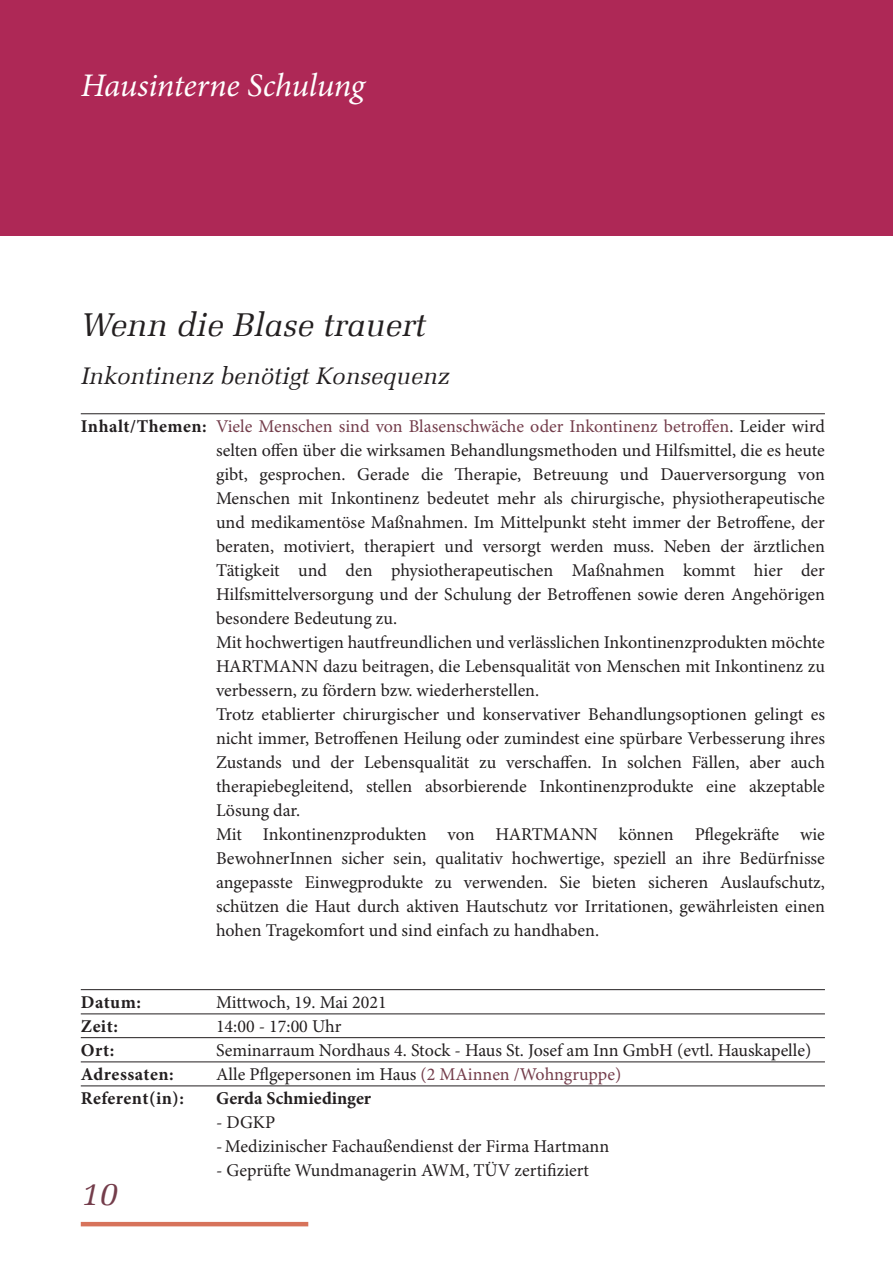
<style>
.page{position:relative;width:893px;height:1263px;background:#fff}
.page>*{position:absolute;margin:0;border:0;box-sizing:border-box;transform-origin:0 0}
.t1{font:italic 33px "Minion Pro";letter-spacing:-.01em;color:#fff}
.t2{font:italic 33px "Melior LT";color:#231f20}
.t3{font:italic 33px "Melior LT";color:#743d4b}
.t4{font:italic 24px "Melior LT";color:#231f20}
.t5{font:18px/24px "Minion Pro";color:#231f20}
.t6{font:700 18px/24px "Minion Pro";letter-spacing:.025em;color:#231f20}
.s1{color:#743d4b}
.s2{font-weight:700}
</style>
<div class="page">
<hr style="left:81px;top:413px;width:744px;height:1px;background:#231f20">
<hr style="left:81px;top:989px;width:744px;height:1px;background:#231f20">
<hr style="left:81px;top:1037px;width:744px;height:1px;background:#231f20">
<hr style="left:81px;top:1013px;width:744px;height:1px;background:#231f20">
<hr style="left:81px;top:1061px;width:744px;height:1px;background:#231f20">
<hr style="left:81px;top:1085px;width:744px;height:1px;background:#231f20">
<div style="left:0;top:0;width:893px;height:236px;background:#ae2856"></div>
<hr style="left:81px;top:1222px;width:227px;height:4px;background:#d7735b">
<h1 class="t1" style="left:81px;top:72px;width:286px">Hausinterne Schulung</h1>
<h1 class="t2" style="left:81px;top:311px;width:346px">Wenn die Blase trauert</h1>
<h2 class="t4" style="left:81px;top:366px;width:370px">Inkontinenz benötigt Konsequenz</h2>
<p class="t6" style="left:81px;top:416px;width:128px">Inhalt/Themen:</p>
<p class="t5" style="left:216px;top:416px;width:610px"><span class="s1">Viele Menschen sind von Blasenschwäche oder Inkontinenz betroffen</span>. Leider wird selten offen über die wirksamen Behandlungsmethoden und Hilfsmittel, die es heute gibt, gesprochen. Gerade die Therapie, Betreuung und Dauerversorgung von Menschen mit Inkontinenz bedeutet mehr als chirurgische, physiotherapeutische und medikamentöse Maßnahmen. Im Mittelpunkt steht immer der Betroffene, der beraten, motiviert, therapiert und versorgt werden muss. Neben der ärztlichen Tätigkeit und den physiotherapeutischen Maßnahmen kommt hier der Hilfsmittelversorgung und der Schulung der Betroffenen sowie deren Angehörigen besondere Bedeutung zu.<br>Mit hochwertigen hautfreundlichen und verlässlichen Inkontinenzprodukten möchte HARTMANN dazu beitragen, die Lebensqualität von Menschen mit Inkontinenz zu verbessern, zu fördern bzw. wiederherstellen.<br>Trotz etablierter chirurgischer und konservativer Behandlungsoptionen gelingt es nicht immer, Betroffenen Heilung oder zumindest eine spürbare Verbesserung ihres Zustands und der Lebensqualität zu verschaffen. In solchen Fällen, aber auch therapiebegleitend, stellen absorbierende Inkontinenzprodukte eine akzeptable Lösung dar.<br>Mit Inkontinenzprodukten von HARTMANN können Pflegekräfte wie BewohnerInnen sicher sein, qualitativ hochwertige, speziell an ihre Bedürfnisse angepasste Einwegprodukte zu verwenden. Sie bieten sicheren Auslaufschutz, schützen die Haut durch aktiven Hautschutz vor Irritationen, gewährleisten einen hohen Tragekomfort und sind einfach zu handhaben.</p>
<p class="t6" style="left:81px;top:992px;width:62px">Datum:</p>
<p class="t6" style="left:81px;top:1040px;width:35px">Ort:</p>
<p class="t6" style="left:81px;top:1016px;width:39px">Zeit:</p>
<p class="t6" style="left:81px;top:1064px;width:105px">Adressaten:<br>Referent(in):</p>
<h1 class="t3" style="left:81px;top:1180px;width:38px">10</h1>
<p class="t5" style="left:216px;top:992px;width:597px">Mittwoch, 19. Mai 2021<br>14:00 - 17:00 Uhr<br>Seminarraum Nordhaus 4. Stock - Haus St. Josef am Inn GmbH (evtl. Hauskapelle)<br>Alle Pflgepersonen im Haus <span class="s1">(2 MAinnen /Wohngruppe)<br></span><span class="s2">Gerda Schmiedinger</span></p>
<p class="t5" style="left:216px;top:1112px;width:395px">- DGKP<br>-Medizinischer Fachaußendienst der Firma Hartmann</p>
<p class="t5" style="left:216px;top:1160px;width:375px">- Geprüfte Wundmanagerin AWM, TÜV zertifiziert</p>
</div>
